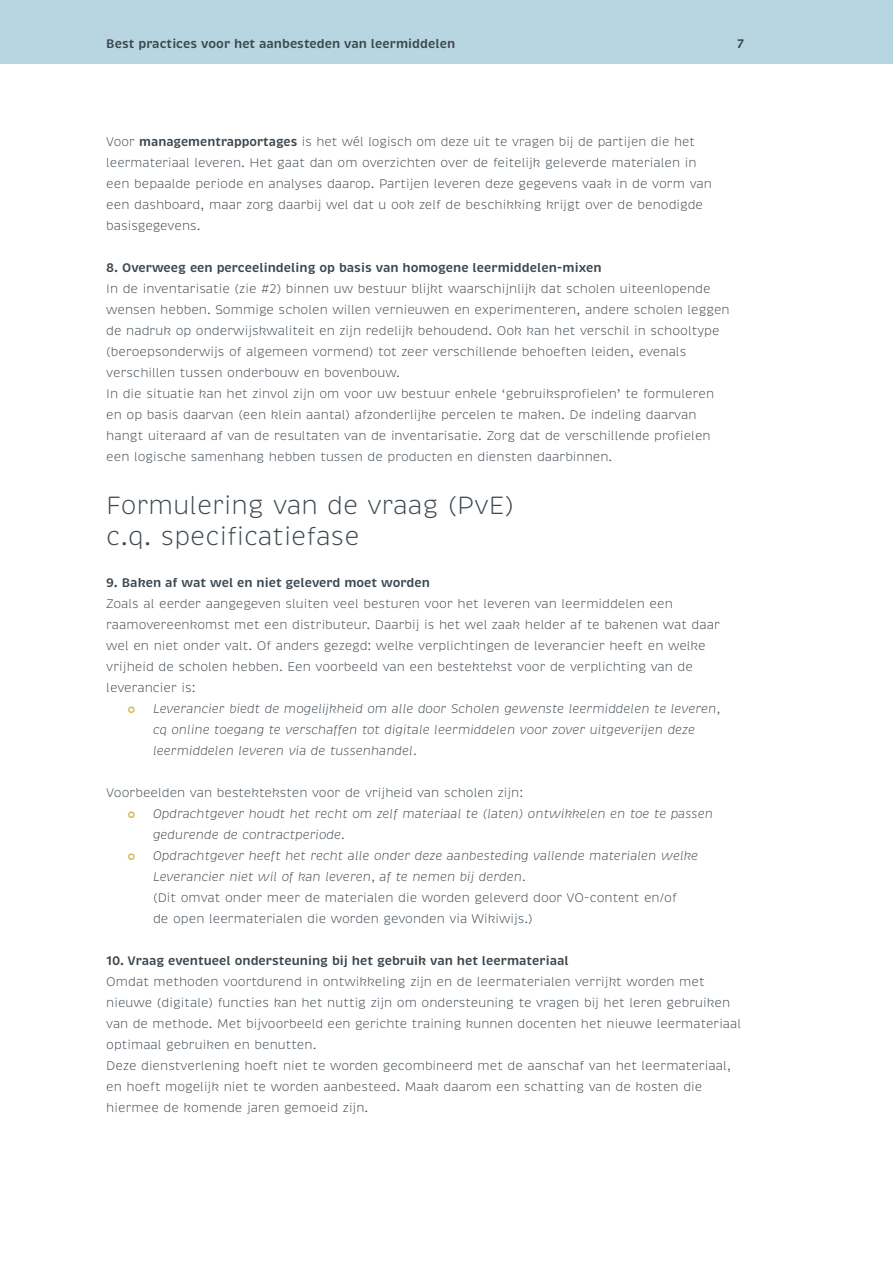
<style>
.page{position:relative;width:893px;height:1263px;background:#fff}
.page>*{position:absolute;margin:0;border:0;box-sizing:border-box;transform-origin:0 0}
.t1{font:300 25.5px/31.5px "Brevia";color:#3c474f}
.t2{font:300 12.75px/21px "Brevia";color:#3c474f}
.t3{font:italic 300 12.75px/21px "Brevia";color:#3c474f}
.t4{font:600 12.75px "Brevia";color:#3c474f}
.s1{font-weight:600}
</style>
<div class="page">
<div style="left:0;top:0;width:893px;height:64px;background:#b7d6e1"></div>
<p class="t4" style="left:106px;top:36px;width:350px">Best practices voor het aanbesteden van leermiddelen</p>
<p class="t4" style="left:737px;top:36px;width:9px">7</p>
<p class="t2" style="left:106px;top:132px;width:607px">Voor <span class="s1">managementrapportages</span> is het wél logisch om deze uit te vragen bij de partijen die het leermateriaal leveren. Het gaat dan om overzichten over de feitelijk geleverde materialen in een bepaalde periode en analyses daarop. Partijen leveren deze gegevens vaak in de vorm van een dashboard, maar zorg daarbij wel dat u ook zelf de beschikking krijgt over de benodigde basisgegevens.</p>
<p class="t4" style="left:106px;top:260px;width:497px">8. Overweeg een perceelindeling op basis van homogene leermiddelen-mixen</p>
<p class="t2" style="left:106px;top:279px;width:625px">In de inventarisatie (zie #2) binnen uw bestuur blijkt waarschijnlijk dat scholen uiteenlopende wensen hebben. Sommige scholen willen vernieuwen en experimenteren, andere scholen leggen de nadruk op onderwijskwaliteit en zijn redelijk behoudend. Ook kan het verschil in schooltype (beroepsonderwijs of algemeen vormend) tot zeer verschillende behoeften leiden, evenals verschillen tussen onderbouw en bovenbouw.<br>In die situatie kan het zinvol zijn om voor uw bestuur enkele ‘gebruiksprofielen’ te formuleren en op basis daarvan (een klein aantal) afzonderlijke percelen te maken. De indeling daarvan hangt uiteraard af van de resultaten van de inventarisatie. Zorg dat de verschillende profielen een logische samenhang hebben tussen de producten en diensten daarbinnen.</p>
<h1 class="t1" style="left:106px;top:490px;width:409px">Formulering van de vraag (PvE) c.q. specificatiefase</h1>
<p class="t4" style="left:106px;top:575px;width:325px">9. Baken af wat wel en niet geleverd moet worden</p>
<p class="t2" style="left:106px;top:594px;width:615px">Zoals al eerder aangegeven sluiten veel besturen voor het leveren van leermiddelen een raamovereenkomst met een distributeur. Daarbij is het wel zaak helder af te bakenen wat daar wel en niet onder valt. Of anders gezegd: welke verplichtingen de leverancier heeft en welke vrijheid de scholen hebben. Een voorbeeld van een bestektekst voor de verplichting van de leverancier is:</p>
<p class="t3" style="left:153px;top:699px;width:569px">Leverancier biedt de mogelijkheid om alle door Scholen gewenste leermiddelen te leveren, cq online toegang te verschaffen tot digitale leermiddelen voor zover uitgeverijen deze leermiddelen leveren via de tussenhandel.</p>
<p class="t2" style="left:106px;top:783px;width:418px">Voorbeelden van bestekteksten voor de vrijheid van scholen zijn:</p>
<p class="t3" style="left:153px;top:804px;width:561px">Opdrachtgever houdt het recht om zelf materiaal te (laten) ontwikkelen en toe te passen gedurende de contractperiode.<br>Opdrachtgever heeft het recht alle onder deze aanbesteding vallende materialen welke Leverancier niet wil of kan leveren, af te nemen bij derden.</p>
<p class="t2" style="left:153px;top:888px;width:525px">(Dit omvat onder meer de materialen die worden geleverd door VO-content en/of de open leermaterialen die worden gevonden via Wikiwijs.)</p>
<p class="t4" style="left:106px;top:953px;width:464px">10. Vraag eventueel ondersteuning bij het gebruik van het leermateriaal</p>
<p class="t2" style="left:106px;top:972px;width:636px">Omdat methoden voortdurend in ontwikkeling zijn en de leermaterialen verrijkt worden met nieuwe (digitale) functies kan het nuttig zijn om ondersteuning te vragen bij het leren gebruiken van de methode. Met bijvoorbeeld een gerichte training kunnen docenten het nieuwe leermateriaal optimaal gebruiken en benutten.<br>Deze dienstverlening hoeft niet te worden gecombineerd met de aanschaf van het leermateriaal, en hoeft mogelijk niet te worden aanbesteed. Maak daarom een schatting van de kosten die hiermee de komende jaren gemoeid zijn.</p>
</div>
